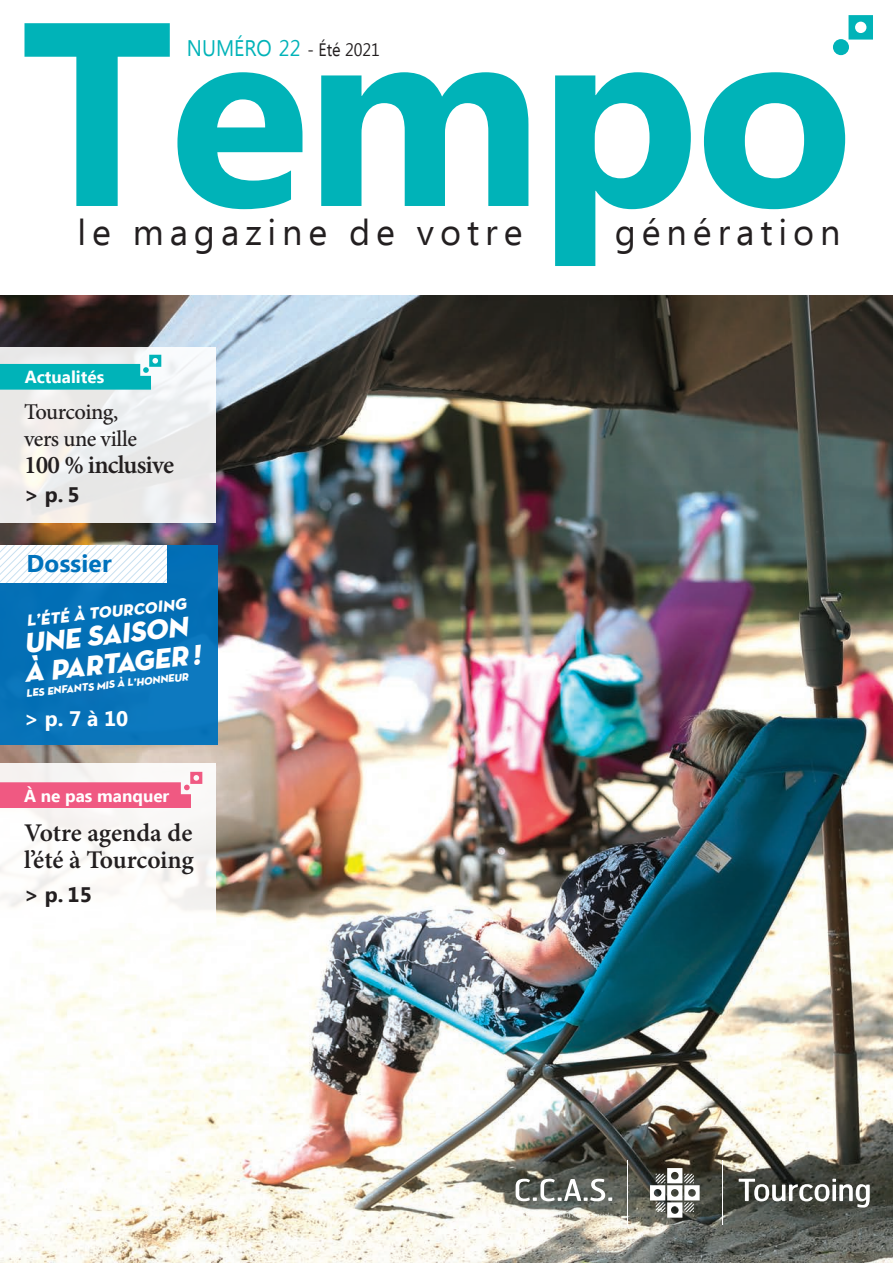
<style>
.page{position:relative;width:893px;height:1263px;background:#fff}
.page>*{position:absolute;margin:0;border:0;box-sizing:border-box;transform-origin:0 0}
.t1{font:700 261px "Ebrima";letter-spacing:-.02em;color:#00b3b8}
.t2{font:36px "Ebrima";letter-spacing:.165em;color:#231f20}
.t3{font:italic 28.35px/29.2px "Neutra Disp Titling";color:#fff}
.t4{font:600 25.5px/27px "Minion Pro";letter-spacing:-.01em;color:#231f20}
.t5{font:600 25.5px "Minion Pro";letter-spacing:-.03em;color:#231f20}
.t6{font:700 24.3px "Ebrima";letter-spacing:.01em;color:#0072bc}
.t7{font:500 22.5px/27px "Minion Pro";letter-spacing:-.02em;color:#231f20}
.t8{font:22.5px "Ebrima";color:#00b3b8;scale:.9 1}
.t9{font:700 21px "Ebrima";color:#231f20}
.t10{font:700 21px "Ebrima";color:#fff}
.t11{font:700 17.1px "Ebrima";color:#fff}
.t12{font:italic 16.2px "Neutra Disp Titling";color:#fff}
.t13{font:italic 10.8px "Neutra Disp Titling";color:#fff}
.s1{font-size:18px;color:#231f20}
</style>
<div class="page">
<img style="left:0;top:296px;width:893px;height:967px">
<svg style="left:833px;top:15px;width:40px;height:41px"></svg>
<div style="left:0;top:545px;width:217px;height:199px;background:#0072bc"></div>
<svg style="left:0;top:545px;width:166px;height:37px;background:#f4f9fc"></svg>
<svg style="left:0;top:347px;width:216px;height:176px;fill:#ebecea"></svg>
<svg style="left:0;top:355px;width:161px;height:35px;background:#4ac5c9"></svg>
<div style="left:0;top:763px;width:216px;height:160px;background:#fcfaf8"></div>
<svg style="left:0;top:772px;width:202px;height:36px"></svg>
<hr style="left:722px;top:1160px;width:1px;height:65px;background:#fff">
<svg style="left:650px;top:1168px;width:50px;height:50px"></svg>
<svg style="left:739px;top:1179px;width:131px;height:28px"></svg>
<hr style="left:627px;top:1160px;width:1px;height:65px;background:#fff">
<svg style="left:516px;top:1179px;width:96px;height:22px"></svg>
<svg style="left:515px;top:1212px;width:97px;height:5px"></svg>
<p class="t1" style="left:21px;top:-81px;width:835px">Tempo</p>
<p class="t8" style="left:187px;top:32px;width:216px">NUMÉRO 22 <span class="s1">- Été 2021</span></p>
<p class="t2" style="left:77px;top:207px;width:446px">le magazine de votre</p>
<p class="t2" style="left:615px;top:207px;width:227px">génération</p>
<p class="t11" style="left:25px;top:364px;width:81px">Actualités</p>
<p class="t7" style="left:24px;top:398px;width:114px">Tourcoing, vers une ville</p>
<p class="t5" style="left:24px;top:447px;width:151px">100 % inclusive</p>
<p class="t9" style="left:24px;top:479px;width:57px">&gt; p. 5</p>
<p class="t6" style="left:27px;top:545px;width:87px">Dossier</p>
<p class="t12" style="left:25px;top:610px;width:162px;rotate:-6deg">L’ÉTÉ À TOURCOING</p>
<p class="t3" style="left:20px;top:629px;width:179px;rotate:-6deg">UNE SAISON<br>À PARTAGER !</p>
<p class="t13" style="left:25px;top:687px;width:165px;rotate:-6deg">LES ENFANTS MIS À L’HONNEUR</p>
<p class="t10" style="left:24px;top:703px;width:106px">&gt; p. 7 à 10</p>
<p class="t11" style="left:24px;top:783px;width:147px">À ne pas manquer</p>
<p class="t4" style="left:24px;top:819px;width:171px">Votre agenda de l’été à Tourcoing</p>
<p class="t9" style="left:24px;top:878px;width:69px">&gt; p. 15</p>
</div>
